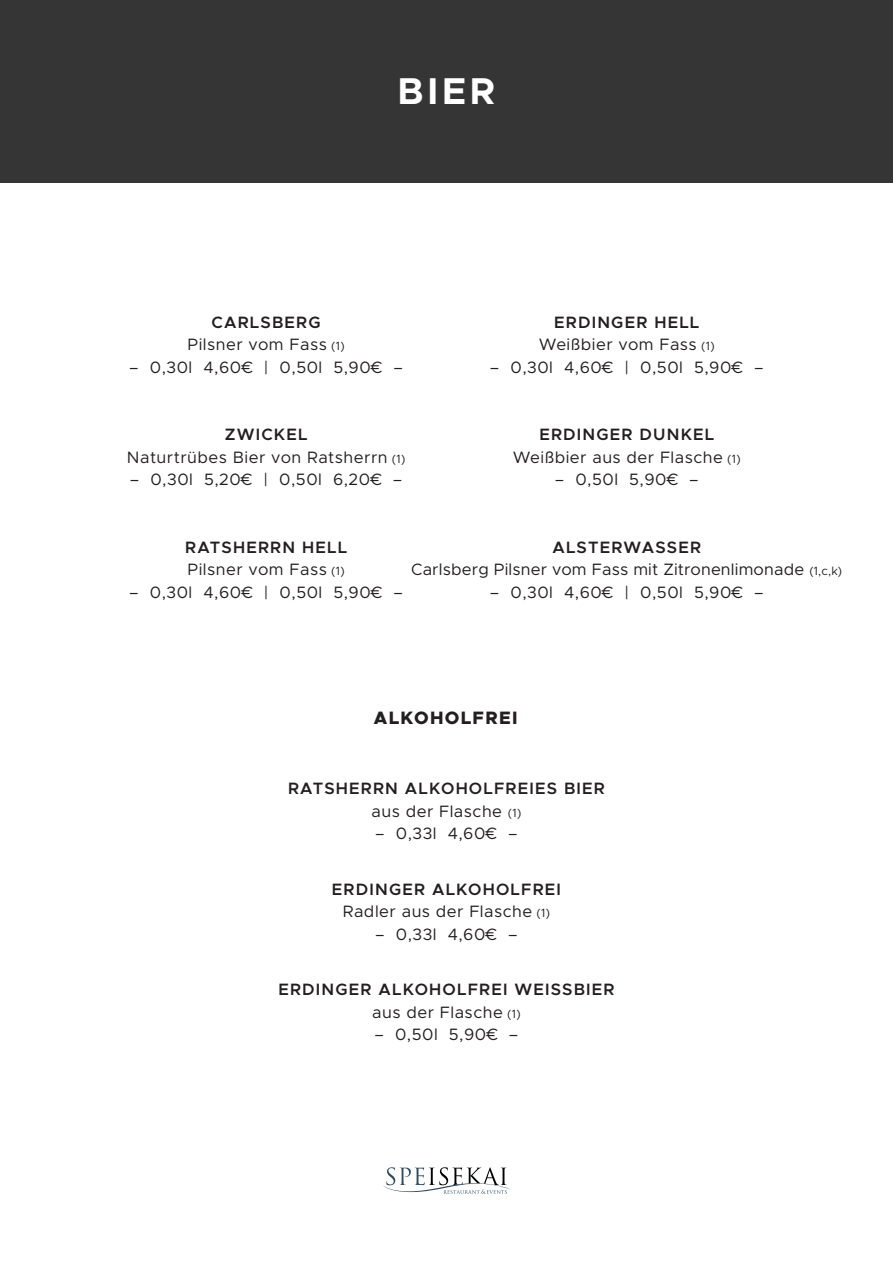
<style>
.page{position:relative;width:893px;height:1263px;background:#fff}
.page>*{position:absolute;margin:0;border:0;box-sizing:border-box;transform-origin:0 0}
.Einf__Abs{font:700 37.5px "Metropolis";color:#fff}
.Einf__Abs-2{font:800 18px "Metropolis";letter-spacing:.07em;color:#231f20}
.t1{font:16.5px "Metropolis";letter-spacing:.03em;color:#231f20}
.Einf__Abs-3{font:600 16.5px "Metropolis";letter-spacing:.07em;color:#231f20}
.t2{font:16.5px "Metropolis";letter-spacing:.01em;color:#231f20}
.s1{font-size:12px}
</style>
<div class="page">
<div style="left:0;top:0;width:893px;height:183px;background:#363536"></div>
<svg style="left:383px;top:1167px;width:127px;height:27px"></svg>
<p class="Einf__Abs" style="left:398px;top:68px;width:99px">BIER</p>
<p class="Einf__Abs-3" style="left:212px;top:312px;width:111px">CARLSBERG</p>
<p class="t1" style="left:188px;top:334px;width:159px">Pilsner vom Fass <span class="s1">(1)</span></p>
<p class="t1" style="left:129px;top:357px;width:275px">– 0,30l 4,60€ | 0,50l 5,90€ –</p>
<p class="Einf__Abs-3" style="left:225px;top:424px;width:84px">ZWICKEL</p>
<p class="t1" style="left:127px;top:447px;width:280px">Naturtrübes Bier von Ratsherrn <span class="s1">(1)</span></p>
<p class="t1" style="left:130px;top:469px;width:274px">– 0,30l 5,20€ | 0,50l 6,20€ –</p>
<p class="Einf__Abs-3" style="left:554px;top:312px;width:147px">ERDINGER HELL</p>
<p class="t1" style="left:539px;top:334px;width:177px">Weißbier vom Fass <span class="s1">(1)</span></p>
<p class="t1" style="left:490px;top:357px;width:275px">– 0,30l 4,60€ | 0,50l 5,90€ –</p>
<p class="Einf__Abs-3" style="left:539px;top:424px;width:176px">ERDINGER DUNKEL</p>
<p class="t1" style="left:513px;top:447px;width:230px">Weißbier aus der Flasche <span class="s1">(1)</span></p>
<p class="t1" style="left:555px;top:469px;width:145px">– 0,50l 5,90€ –</p>
<p class="Einf__Abs-3" style="left:185px;top:537px;width:163px">RATSHERRN HELL</p>
<p class="t1" style="left:188px;top:559px;width:159px">Pilsner vom Fass <span class="s1">(1)</span></p>
<p class="t1" style="left:129px;top:582px;width:275px">– 0,30l 4,60€ | 0,50l 5,90€ –</p>
<p class="Einf__Abs-3" style="left:552px;top:537px;width:150px">ALSTERWASSER</p>
<p class="t2" style="left:411px;top:559px;width:432px">Carlsberg Pilsner vom Fass mit Zitronenlimonade <span class="s1">(1,c,k)</span></p>
<p class="t1" style="left:490px;top:582px;width:275px">– 0,30l 4,60€ | 0,50l 5,90€ –</p>
<p class="Einf__Abs-2" style="left:374px;top:706px;width:145px">ALKOHOLFREI</p>
<p class="Einf__Abs-3" style="left:288px;top:778px;width:318px">RATSHERRN ALKOHOLFREIES BIER</p>
<p class="t1" style="left:372px;top:801px;width:151px">aus der Flasche <span class="s1">(1)</span></p>
<p class="t1" style="left:375px;top:823px;width:144px">– 0,33l 4,60€ –</p>
<p class="Einf__Abs-3" style="left:332px;top:879px;width:231px">ERDINGER ALKOHOLFREI</p>
<p class="t1" style="left:343px;top:901px;width:209px">Radler aus der Flasche <span class="s1">(1)</span></p>
<p class="t1" style="left:375px;top:924px;width:144px">– 0,33l 4,60€ –</p>
<p class="Einf__Abs-3" style="left:278px;top:979px;width:338px">ERDINGER ALKOHOLFREI WEISSBIER</p>
<p class="t1" style="left:372px;top:1002px;width:150px">aus der Flasche <span class="s1">(1)</span></p>
<p class="t1" style="left:374px;top:1024px;width:145px">– 0,50l 5,90€ –</p>
</div>
